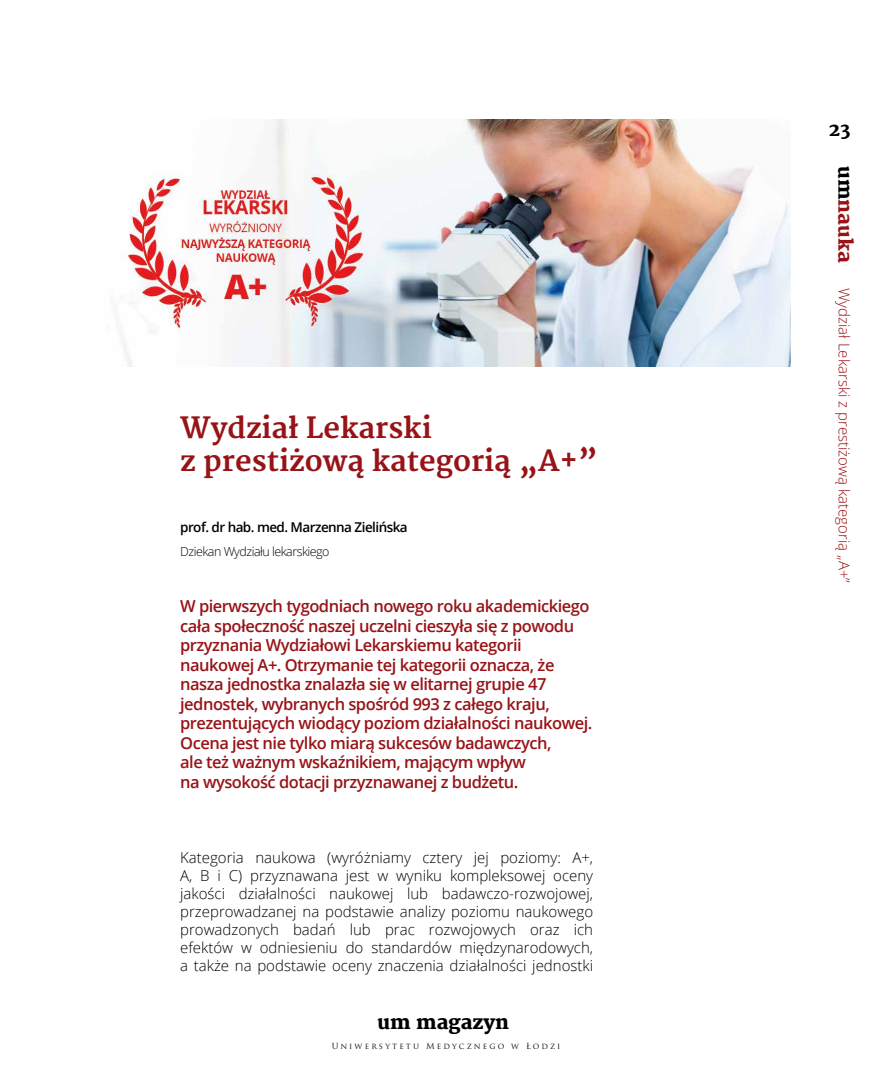
<style>
.page{position:relative;width:893px;height:1085px;background:#fff}
.page>*{position:absolute;margin:0;border:0;box-sizing:border-box;transform-origin:0 0}
.t1{font:700 28.5px/33px "Merriweather";color:#981317}
.t2{font:800 19.5px "Merriweather";color:#000}
.t3{font:800 19.5px "Merriweather";color:#981317}
.t4{font:800 18.45px "Merriweather";color:#000}
.t5{font:600 16.5px/19.5px "Open Sans";letter-spacing:-.03em;color:#981317}
.t6{font:300 15px/18.1px "Open Sans";color:#000;text-align:justify}
.t7{font:300 15px "Open Sans";color:#981317}
.t8{font:600 13.5px "Open Sans";letter-spacing:-.04em;color:#000}
.t9{font:300 12.45px "Open Sans";letter-spacing:-.04em;color:#000}
.t10{font:8.25px "Trajan Pro";letter-spacing:.26em;color:#0a0a0b}
.s1{color:#000}
</style>
<div class="page">
<img style="left:121px;top:119px;width:670px;height:247px">
<h1 class="t1" style="left:180px;top:412px;width:419px">Wydział Lekarski<br>z prestiżową kategorią „A+”</h1>
<p class="t8" style="left:180px;top:518px;width:229px">prof. dr hab. med. Marzenna Zielińska</p>
<p class="t9" style="left:180px;top:543px;width:151px">Dziekan Wydziału lekarskiego</p>
<p class="t5" style="left:180px;top:596px;width:414px">W pierwszych tygodniach nowego roku akademickiego cała społeczność naszej uczelni cieszyła się z powodu przyznania Wydziałowi Lekarskiemu kategorii naukowej A+. Otrzymanie tej kategorii oznacza, że nasza jednostka znalazła się w elitarnej grupie 47 jednostek, wybranych spośród 993 z całego kraju, prezentujących wiodący poziom działalności naukowej.<br>Ocena jest nie tylko miarą sukcesów badawczych,<br>ale też ważnym wskaźnikiem, mającym wpływ<br>na wysokość dotacji przyznawanej z budżetu.</p>
<p class="t6" style="left:180px;top:847px;width:414px">Kategoria naukowa (wyróżniamy cztery jej poziomy: A+, A, B i C) przyznawana jest w wyniku kompleksowej oceny jakości działalności naukowej lub badawczo-rozwojowej, przeprowadzanej na podstawie analizy poziomu naukowego prowadzonych badań lub prac rozwojowych oraz ich efektów w odniesieniu do standardów międzynarodowych, a także na podstawie oceny znaczenia działalności jednostki</p>
<p class="t2" style="left:378px;top:1010px;width:133px">um magazyn</p>
<p class="t10" style="left:332px;top:1040px;width:230px">Uniwersytetu Medycznego w Łodzi</p>
<p class="t4" style="left:829px;top:119px;width:23px">23</p>
<p class="t3" style="left:857px;top:166px;width:98px;rotate:90deg"><span class="s1">um</span>nauka</p>
<p class="t7" style="left:855px;top:288px;width:296px;rotate:90deg">Wydział Lekarski z prestiżową kategorią „A+”</p>
</div>
